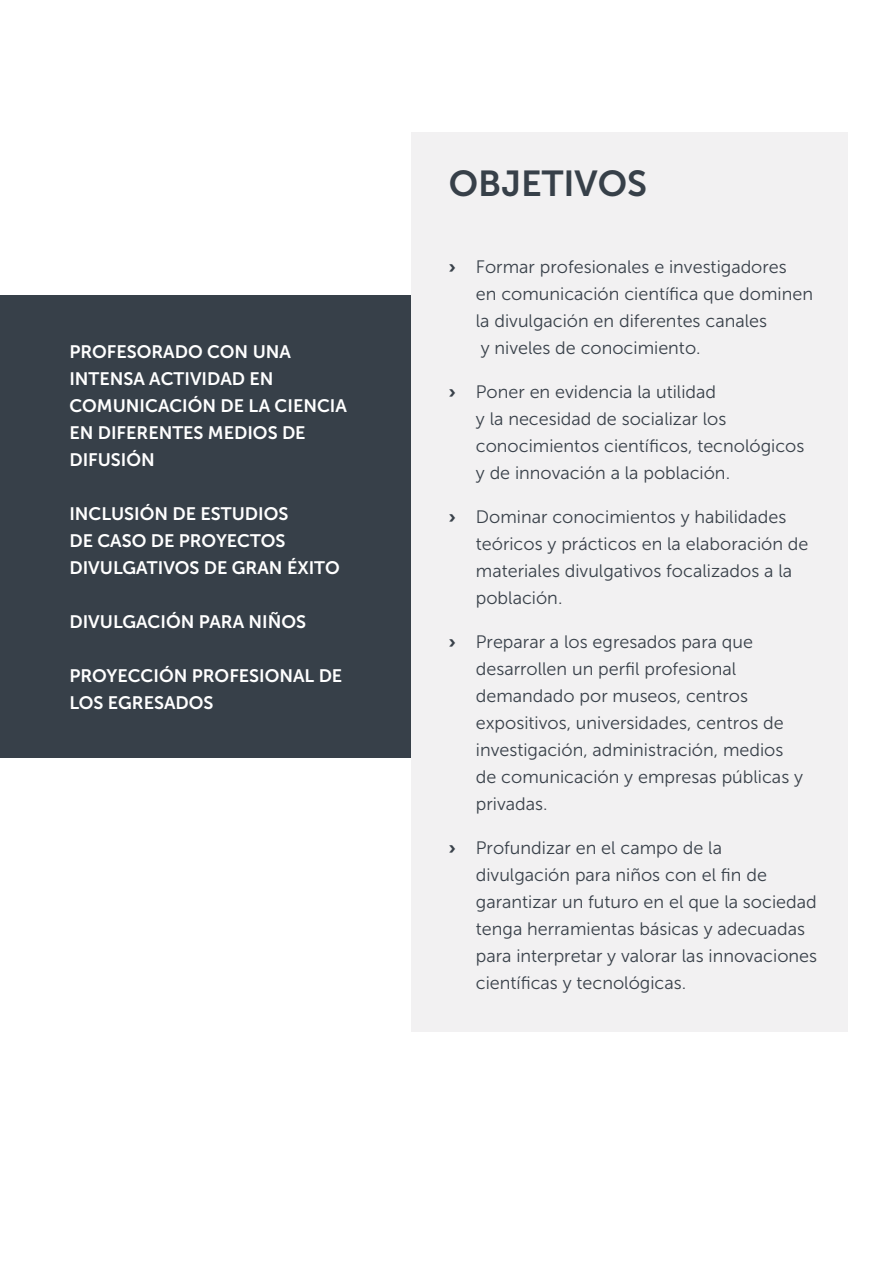
<style>
.page{position:relative;width:893px;height:1263px;background:#fff}
.page>*{position:absolute;margin:0;border:0;box-sizing:border-box;transform-origin:0 0}
.t1{font:36px "Museo Sans 700";color:#374049}
.t2{font:18px/27px "Museo Sans 300";color:#39414a}
.t3{font:18px/27px "Museo Sans 700";color:#fff}
.s1{font-family:"Museo Sans 900"}
</style>
<div class="page">
<div style="left:0;top:295px;width:511px;height:463px;background:#374049"></div>
<div style="left:411px;top:132px;width:437px;height:899px;background:#f2f1f2"></div>
<p class="t3" style="left:69px;top:338px;width:279px">PROFESORADO CON UNA<br>INTENSA ACTIVIDAD EN<br>COMUNICACIÓN DE LA CIENCIA<br>EN DIFERENTES MEDIOS DE<br>DIFUSIÓN</p>
<p class="t3" style="left:69px;top:500px;width:272px">INCLUSIÓN DE ESTUDIOS<br>DE CASO DE PROYECTOS<br>DIVULGATIVOS DE GRAN ÉXITO</p>
<p class="t3" style="left:69px;top:608px;width:238px">DIVULGACIÓN PARA NIÑOS</p>
<p class="t3" style="left:69px;top:662px;width:274px">PROYECCIÓN PROFESIONAL DE<br>LOS EGRESADOS</p>
<h1 class="t1" style="left:449px;top:164px;width:200px">OBJETIVOS</h1>
<p class="t2" style="left:476px;top:253px;width:339px;text-indent:-27px"><span class="s1">›</span> Formar profesionales e investigadores<br>en comunicación científica que dominen la divulgación en diferentes canales<br>y niveles de conocimiento.</p>
<p class="t2" style="left:476px;top:378px;width:330px;text-indent:-27px"><span class="s1">›</span> Poner en evidencia la utilidad<br>y la necesidad de socializar los conocimientos científicos, tecnológicos y de innovación a la población.</p>
<p class="t2" style="left:476px;top:503px;width:334px;text-indent:-27px"><span class="s1">›</span> Dominar conocimientos y habilidades teóricos y prácticos en la elaboración de materiales divulgativos focalizados a la población.</p>
<p class="t2" style="left:476px;top:628px;width:329px;text-indent:-27px"><span class="s1">›</span> Preparar a los egresados para que desarrollen un perfil profesional demandado por museos, centros expositivos, universidades, centros de investigación, administración, medios de comunicación y empresas públicas y privadas.</p>
<p class="t2" style="left:476px;top:834px;width:343px;text-indent:-27px"><span class="s1">›</span> Profundizar en el campo de la divulgación para niños con el fin de garantizar un futuro en el que la sociedad tenga herramientas básicas y adecuadas para interpretar y valorar las innovaciones científicas y tecnológicas.</p>
</div>
